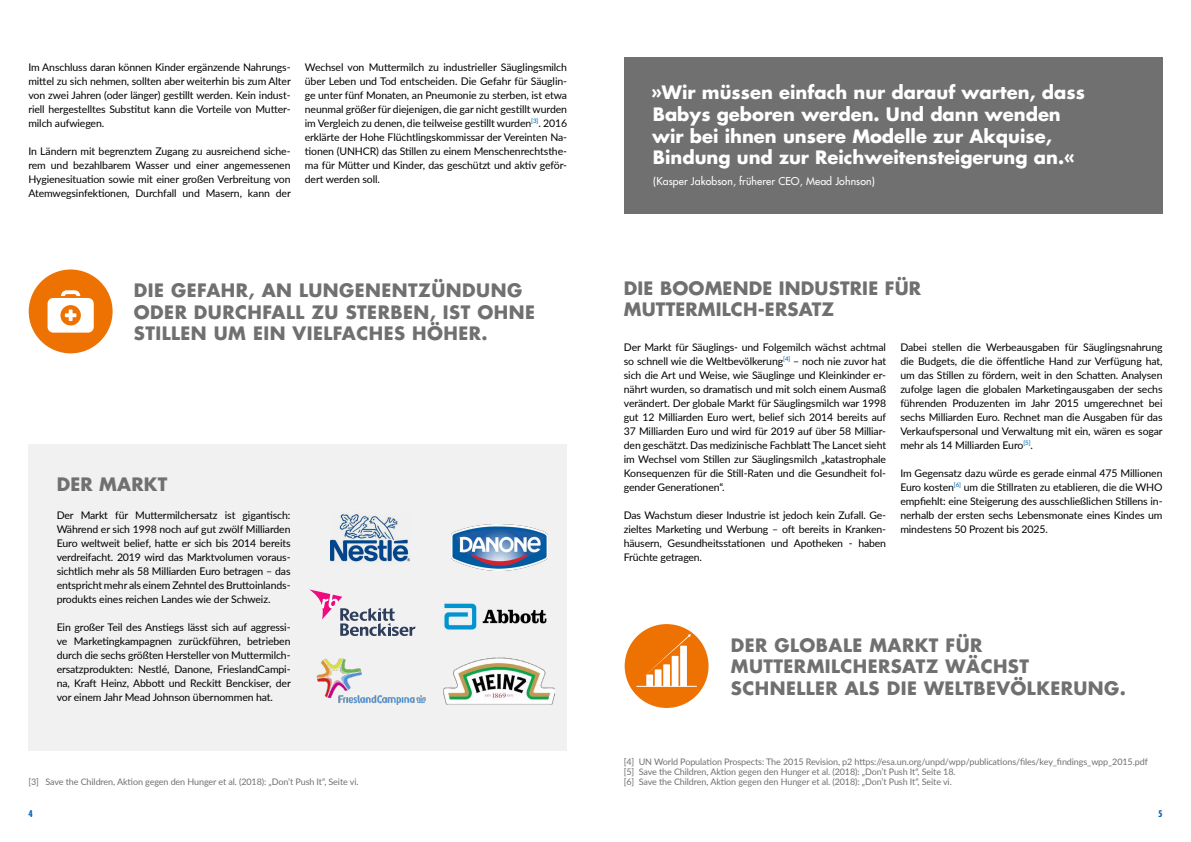
<style>
.page{position:relative;width:1191px;height:842px;background:#fff}
.page>*{position:absolute;margin:0;border:0;box-sizing:border-box;transform-origin:0 0}
.t1{font:700 18px/21.6px "Futura LT";letter-spacing:.025em;color:#707070}
.t2{font:700 18px/21.6px "Futura LT";color:#fff}
.t3{font:10.5px/14px "Lato";letter-spacing:-.01em;color:#000;text-align:justify}
.t4{font:10.5px "Futura LT";letter-spacing:.01em;color:#fff}
.t5{font:9px/10px "Lato";letter-spacing:-.01em;color:#707070}
.t6{font:700 condensed 9px "Futura LT";color:#005fb6}
</style>
<div class="page">
<div style="left:28px;top:444px;width:539px;height:306px;background:#f1f1f1"></div>
<img style="left:451px;top:524px;width:97px;height:46px">
<img style="left:444px;top:657px;width:111px;height:48px">
<img style="left:330px;top:512px;width:79px;height:50px">
<img style="left:316px;top:658px;width:110px;height:46px">
<img style="left:444px;top:603px;width:103px;height:27px">
<svg style="left:309px;top:589px;width:106px;height:47px"></svg>
<div style="left:624px;top:57px;width:538px;height:157px;background:#707070"></div>
<div style="left:29px;top:269px;width:84px;height:84px;background:#ee7202;border-radius:50%"></div>
<svg style="left:48px;top:290px;width:46px;height:43px"></svg>
<div style="left:624px;top:624px;width:84px;height:84px;background:#ee7202;border-radius:50%"></div>
<hr style="left:636px;top:686px;width:61px;height:1px;background:#fff">
<svg style="left:642px;top:634px;width:49px;height:52px"></svg>
<p class="t3" style="left:28px;top:59px;width:264px">Im Anschluss daran können Kinder ergänzende Nahrungs&shy;mittel zu sich nehmen, sollten aber weiterhin bis zum Alter von zwei Jahren (oder länger) gestillt werden. Kein indust&shy;riell hergestelltes Substitut kann die Vorteile von Mutter&shy;milch aufwiegen.</p>
<p class="t3" style="left:28px;top:143px;width:264px">In Ländern mit begrenztem Zugang zu ausreichend siche&shy;rem und bezahlbarem Wasser und einer angemessenen Hygienesituation sowie mit einer großen Verbreitung von Atemwegsinfektionen, Durchfall und Masern, kann der</p>
<p class="t3" style="left:305px;top:59px;width:264px">Wechsel von Muttermilch zu industrieller Säuglingsmilch über Leben und Tod entscheiden. Die Gefahr für Säuglin&shy;ge unter fünf Monaten, an Pneumonie zu sterben, ist etwa neunmal größer für diejenigen, die gar nicht gestillt wurden im Vergleich zu denen, die teilweise gestillt wurden<sup>[3]</sup>. 2016 erklärte der Hohe Flüchtlingskommissar der Vereinten Na&shy;tionen (UNHCR) das Stillen zu einem Menschenrechtsthe&shy;ma für Mütter und Kinder, das geschützt und aktiv geför&shy;dert werden soll.</p>
<h1 class="t1" style="left:134px;top:279px;width:402px">DIE GEFAHR, AN LUNGENENTZÜNDUNG<br>ODER DURCHFALL ZU STERBEN, IST OHNE<br>STILLEN UM EIN VIELFACHES HÖHER.</h1>
<h1 class="t1" style="left:57px;top:473px;width:112px">DER MARKT</h1>
<p class="t3" style="left:57px;top:507px;width:235px">Der Markt für Muttermilchersatz ist gigantisch:<br>Während er sich 1998 noch auf gut zwölf Milliarden Euro weltweit belief, hatte er sich bis 2014 bereits verdreifacht. 2019 wird das Marktvolumen voraus&shy;sichtlich mehr als 58 Milliarden Euro betragen – das entspricht mehr als einem Zehntel des Bruttoinlands&shy;produkts eines reichen Landes wie der Schweiz.</p>
<p class="t3" style="left:57px;top:619px;width:236px">Ein großer Teil des Anstiegs lässt sich auf aggressi&shy;ve Marketingkampagnen zurückführen, betrieben durch die sechs größten Hersteller von Muttermilch&shy;ersatzprodukten: Nestlé, Danone, FrieslandCampi&shy;na, Kraft Heinz, Abbott und Reckitt Benckiser, der vor einem Jahr Mead Johnson übernommen hat.</p>
<p class="t5" style="left:28px;top:777px;width:332px">[3] Save the Children, Aktion gegen den Hunger et al. (2018): „Don’t Push It“, Seite vi.</p>
<h1 class="t2" style="left:651px;top:82px;width:435px">»Wir müssen einfach nur darauf warten, dass Babys geboren werden. Und dann wenden wir bei ihnen unsere Modelle zur Akquise, Bindung und zur Reichweitensteigerung an.«</h1>
<p class="t4" style="left:653px;top:175px;width:223px">(Kasper Jakobson, früherer CEO, Mead Johnson)</p>
<h1 class="t1" style="left:624px;top:277px;width:299px">DIE BOOMENDE INDUSTRIE FÜR<br>MUTTERMILCH-ERSATZ</h1>
<p class="t3" style="left:624px;top:339px;width:264px">Der Markt für Säuglings- und Folgemilch wächst achtmal so schnell wie die Weltbevölkerung<sup>[4]</sup> – noch nie zuvor hat sich die Art und Weise, wie Säuglinge und Kleinkinder er&shy;nährt wurden, so dramatisch und mit solch einem Ausmaß verändert. Der globale Markt für Säuglingsmilch war 1998 gut 12 Milliarden Euro wert, belief sich 2014 bereits auf 37 Milliarden Euro und wird für 2019 auf über 58 Milliar&shy;den geschätzt. Das medizinische Fachblatt The Lancet sieht im Wechsel vom Stillen zur Säuglingsmilch „katastrophale Konsequenzen für die Still-Raten und die Gesundheit fol&shy;gender Generationen“.</p>
<p class="t3" style="left:624px;top:507px;width:264px">Das Wachstum dieser Industrie ist jedoch kein Zufall. Ge&shy;zieltes Marketing und Werbung – oft bereits in Kranken&shy;häusern, Gesundheitsstationen und Apotheken - haben Früchte getragen.</p>
<p class="t3" style="left:900px;top:339px;width:264px">Dabei stellen die Werbeausgaben für Säuglingsnahrung die Budgets, die die öffentliche Hand zur Verfügung hat, um das Stillen zu fördern, weit in den Schatten. Analysen zufolge lagen die globalen Marketingausgaben der sechs führenden Produzenten im Jahr 2015 umgerechnet bei sechs Milliarden Euro. Rechnet man die Ausgaben für das Verkaufspersonal und Verwaltung mit ein, wären es sogar mehr als 14 Milliarden Euro<sup>[5]</sup>.</p>
<p class="t3" style="left:900px;top:465px;width:264px">Im Gegensatz dazu würde es gerade einmal 475 Millionen Euro kosten<sup>[6]</sup> um die Stillraten zu etablieren, die die WHO empfiehlt: eine Steigerung des ausschließlichen Stillens in&shy;nerhalb der ersten sechs Lebensmonate eines Kindes um mindestens 50 Prozent bis 2025.</p>
<h1 class="t1" style="left:731px;top:634px;width:396px">DER GLOBALE MARKT FÜR<br>MUTTERMILCHERSATZ WÄCHST<br>SCHNELLER ALS DIE WELTBEVÖLKERUNG.</h1>
<p class="t5" style="left:624px;top:757px;width:525px">[4] UN World Population Prospects: The 2015 Revision, p2 https://esa.un.org/unpd/wpp/publications/files/key_findings_wpp_2015.pdf [5] Save the Children, Aktion gegen den Hunger et al. (2018): „Don’t Push It“, Seite 18.<br>[6] Save the Children, Aktion gegen den Hunger et al. (2018): „Don’t Push It“, Seite vi.</p>
<p class="t6" style="left:28px;top:808px;width:6px">4</p>
<p class="t6" style="left:1158px;top:808px;width:6px">5</p>
</div>
